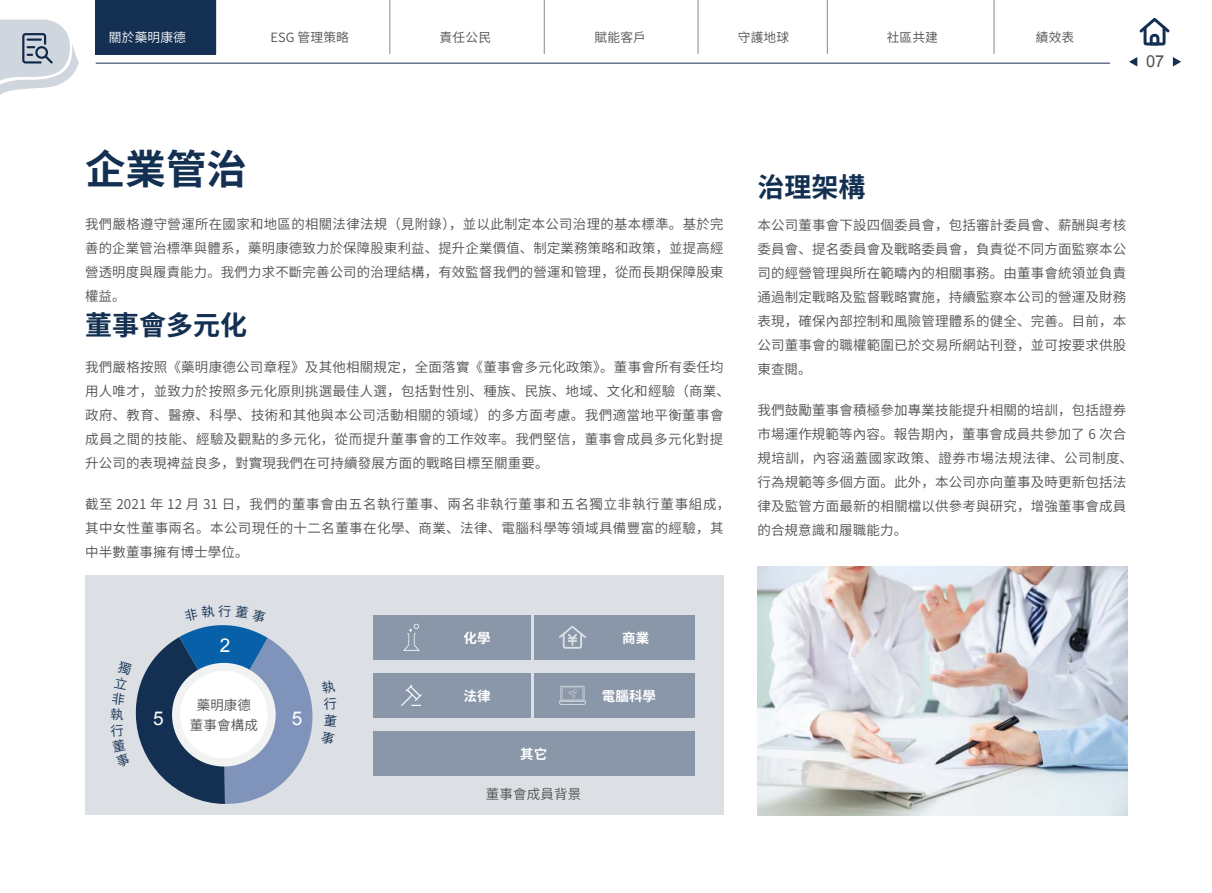
<style>
.page{position:relative;width:1212px;height:893px;background:#fff}
.page>*{position:absolute;margin:0;border:0;box-sizing:border-box;transform-origin:0 0}
.t1{font:700 40.5px "Source Han Sans CN";color:#133052}
.t2{font:700 27px "Source Han Sans CN";color:#133052}
.t3{font:19.05px "Arial";color:#fff}
.t4{font:16.5px "Arial";color:#505050}
.t5{font:13.5px/24px "Source Han Sans CN";letter-spacing:.015em;color:#505050}
.t6{font:700 13.5px "Source Han Sans CN";letter-spacing:.01em;color:#fff}
.t7{font:12.75px "Source Han Sans CN";letter-spacing:.01em;color:#505050}
.t8{font:12.75px "Source Han Sans CN";letter-spacing:.01em;color:#fff}
</style>
<div class="page">
<div style="left:85px;top:575px;width:638px;height:240px;background:#dce0e5"></div>
<div style="left:534px;top:673px;width:160px;height:44px;background:#8997a9"></div>
<div style="left:534px;top:615px;width:160px;height:44px;background:#8997a9"></div>
<div style="left:373px;top:673px;width:158px;height:44px;background:#8997a9"></div>
<div style="left:373px;top:615px;width:158px;height:44px;background:#8997a9"></div>
<div style="left:373px;top:731px;width:321px;height:44px;background:#8997a9"></div>
<img style="left:757px;top:567px;width:371px;height:248px">
<svg style="left:403px;top:623px;width:17px;height:28px"></svg>
<svg style="left:559px;top:626px;width:27px;height:22px"></svg>
<svg style="left:401px;top:685px;width:21px;height:21px"></svg>
<svg style="left:559px;top:686px;width:27px;height:19px"></svg>
<hr style="left:216px;top:0;width:1px;height:54px;background:#858585">
<hr style="left:698px;top:0;width:1px;height:54px;background:#858585">
<hr style="left:544px;top:0;width:1px;height:54px;background:#858585">
<hr style="left:390px;top:0;width:1px;height:54px;background:#858585">
<hr style="left:827px;top:0;width:1px;height:54px;background:#858585">
<hr style="left:994px;top:0;width:1px;height:54px;background:#858585">
<svg style="left:0;top:20px;width:79px;height:75px"></svg>
<svg style="left:1139px;top:18px;width:30px;height:27px"></svg>
<div style="left:96px;top:0;width:120px;height:54px;background:#133052"></div>
<hr style="left:96px;top:63px;width:1014px;height:1px;background:#133052">
<svg style="left:1129px;top:57px;width:8px;height:10px"></svg>
<svg style="left:1173px;top:57px;width:8px;height:10px"></svg>
<svg style="left:135px;top:625px;width:178px;height:179px"></svg>
<p class="t8" style="left:109px;top:30px;width:79px">關於藥明康德</p>
<p class="t7" style="left:271px;top:30px;width:80px">ESG 管理策略</p>
<p class="t7" style="left:440px;top:30px;width:53px">責任公民</p>
<p class="t7" style="left:595px;top:30px;width:53px">賦能客戶</p>
<p class="t7" style="left:738px;top:30px;width:53px">守護地球</p>
<p class="t7" style="left:887px;top:30px;width:53px">社區共建</p>
<p class="t7" style="left:1036px;top:30px;width:40px">績效表</p>
<p class="t4" style="left:1146px;top:50px;width:20px">07</p>
<h1 class="t1" style="left:85px;top:147px;width:163px">企業管治</h1>
<p class="t5" style="left:85px;top:212px;width:640px;text-align:justify">我們嚴格遵守營運所在國家和地區的相關法律法規（見附錄），並以此制定本公司治理的基本標準。基於完善的企業管治標準與體系，藥明康德致力於保障股東利益、提升企業價值、制定業務策略和政策，並提高經營透明度與履責能力。我們力求不斷完善公司的治理結構，有效監督我們的營運和管理，從而長期保障股東權益。</p>
<h2 class="t2" style="left:85px;top:310px;width:163px">董事會多元化</h2>
<p class="t5" style="left:85px;top:356px;width:646px">我們嚴格按照《藥明康德公司章程》及其他相關規定，全面落實《董事會多元化政策》。董事會所有委任均用人唯才，並致力於按照多元化原則挑選最佳人選，包括對性別、種族、民族、地域、文化和經驗（商業、政府、教育、醫療、科學、技術和其他與本公司活動相關的領域）的多方面考慮。我們適當地平衡董事會成員之間的技能、經驗及觀點的多元化，從而提升董事會的工作效率。我們堅信，董事會成員多元化對提升公司的表現裨益良多，對實現我們在可持續發展方面的戰略目標至關重要。</p>
<p class="t5" style="left:85px;top:493px;width:646px">截至 2021 年 12 月 31 日，我們的董事會由五名執行董事、兩名非執行董事和五名獨立非執行董事組成，其中女性董事兩名。本公司現任的十二名董事在化學、商業、法律、電腦科學等領域具備豐富的經驗，其中半數董事擁有博士學位。</p>
<h3 class="t3" style="left:220px;top:633px;width:12px">2</h3>
<p class="t5" style="left:190px;top:695px;width:70px;line-height:20px;text-align:center">藥明康德董事會構成</p>
<h3 class="t3" style="left:153px;top:706px;width:12px">5</h3>
<h3 class="t3" style="left:292px;top:706px;width:12px">5</h3>
<p class="t6" style="left:464px;top:630px;width:29px">化學</p>
<p class="t6" style="left:464px;top:688px;width:29px">法律</p>
<p class="t6" style="left:520px;top:746px;width:29px">其它</p>
<p class="t5" style="left:486px;top:782px;width:97px">董事會成員背景</p>
<p class="t6" style="left:622px;top:630px;width:29px">商業</p>
<p class="t6" style="left:602px;top:688px;width:56px">電腦科學</p>
<h2 class="t2" style="left:757px;top:171px;width:109px">治理架構</h2>
<p class="t5" style="left:757px;top:213px;width:370px;text-align:justify">本公司董事會下設四個委員會，包括審計委員會、薪酬與考核委員會、提名委員會及戰略委員會，負責從不同方面監察本公司的經營管理與所在範疇內的相關事務。由董事會統領並負責通過制定戰略及監督戰略實施，持續監察本公司的營運及財務表現，確保內部控制和風險管理體系的健全、完善。目前，本公司董事會的職權範圍已於交易所網站刊登，並可按要求供股東查閱。</p>
<p class="t5" style="left:757px;top:398px;width:377px">我們鼓勵董事會積極參加專業技能提升相關的培訓，包括證券市場運作規範等內容。報告期內，董事會成員共參加了 6 次合規培訓，內容涵蓋國家政策、證券市場法規法律、公司制度、行為規範等多個方面。此外，本公司亦向董事及時更新包括法律及監管方面最新的相關檔以供參考與研究，增強董事會成員的合規意識和履職能力。</p>
</div>
